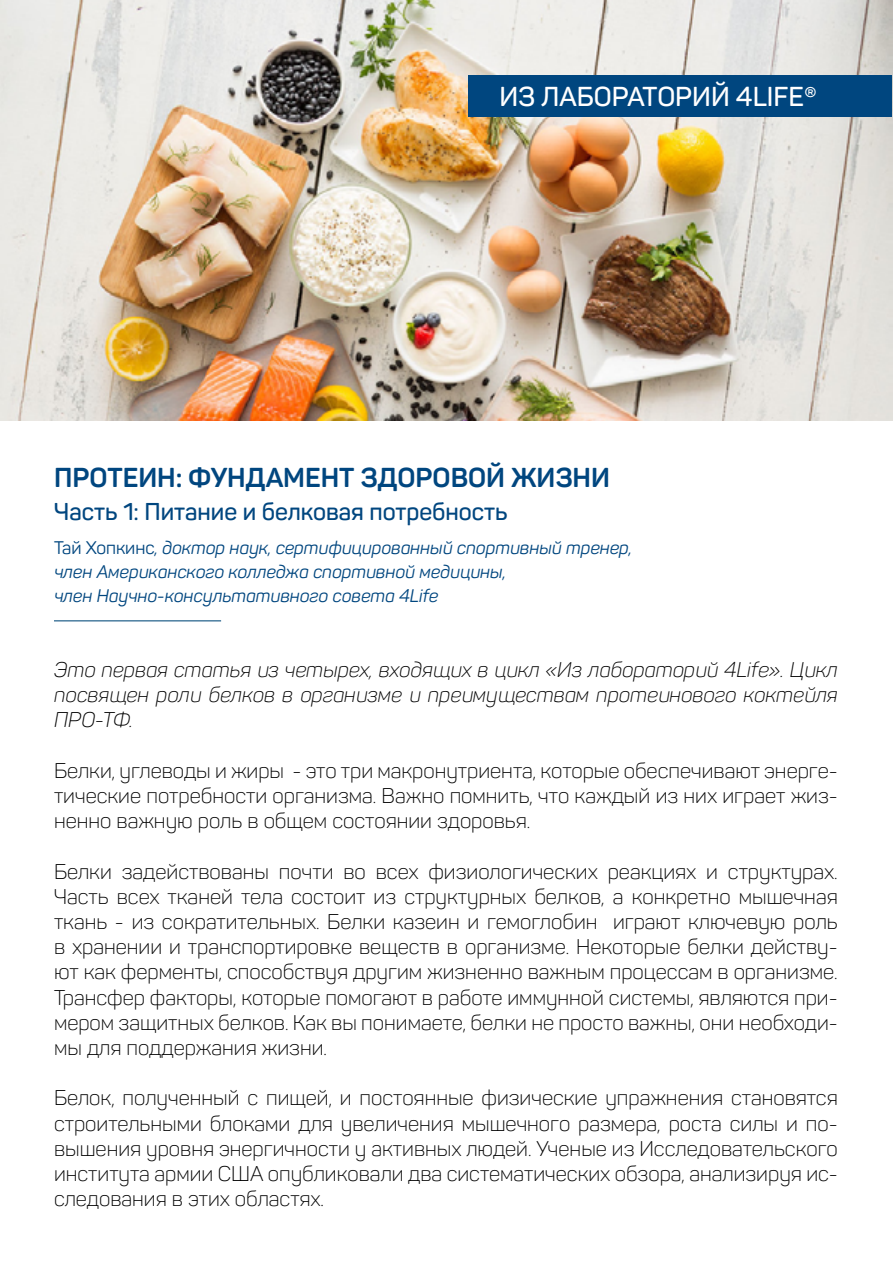
<style>
.page{position:relative;width:893px;height:1263px;background:#fff}
.page>*{position:absolute;margin:0;border:0;box-sizing:border-box;transform-origin:0 0}
.t1{font:700 27px "Panton";color:#00467f}
.t2{font:600 27px "Panton";color:#fff}
.t3{font:600 24px "Panton";color:#00467f}
.t4{font:300 21px/25.2px "Panton";color:#000;text-align:justify}
.t5{font:italic 300 21px/25.2px "Panton";color:#000;text-align:justify}
.t6{font:italic 18px/24px "Panton";color:#00467f}
.s1{font-style:normal}
</style>
<div class="page">
<img style="left:0;top:0;width:893px;height:421px">
<div style="left:468px;top:75px;width:424px;height:41px;background:#00467f"></div>
<hr style="left:54px;top:620px;width:167px;height:1px;background:#004879">
<p class="t2" style="left:499px;top:80px;width:319px">ИЗ ЛАБОРАТОРИЙ 4LIFE®</p>
<p class="t1" style="left:54px;top:461px;width:557px">ПРОТЕИН: ФУНДАМЕНТ ЗДОРОВОЙ ЖИЗНИ</p>
<p class="t3" style="left:54px;top:496px;width:455px">Часть 1: Питание и белковая потребность</p>
<p class="t6" style="left:54px;top:535px;width:579px"><span class="s1">Тай Хопкинс</span>, доктор наук, сертифицированный спортивный тренер, член Американского колледжа спортивной медицины,<br>член Научно-консультативного совета 4Life</p>
<p class="t5" style="left:54px;top:657px;width:785px">Это первая статья из четырех, входящих в цикл «Из лабораторий 4Life». Цикл посвящен роли белков в организме и преимуществам протеинового коктейля ПРО-ТФ.</p>
<p class="t4" style="left:54px;top:758px;width:785px">Белки, углеводы и жиры - это три макронутриента, которые обеспечивают энерге&shy;тические потребности организма. Важно помнить, что каждый из них играет жиз&shy;ненно важную роль в общем состоянии здоровья.</p>
<p class="t4" style="left:54px;top:858px;width:785px">Белки задействованы почти во всех физиологических реакциях и структурах.<br>Часть всех тканей тела состоит из структурных белков, а конкретно мышечная ткань - из сократительных. Белки казеин и гемоглобин играют ключевую роль в хранении и транспортировке веществ в организме. Некоторые белки действу&shy;ют как ферменты, способствуя другим жизненно важным процессам в организме.<br>Трансфер факторы, которые помогают в работе иммунной системы, являются при&shy;мером защитных белков. Как вы понимаете, белки не просто важны, они необходи&shy;мы для поддержания жизни.</p>
<p class="t4" style="left:54px;top:1085px;width:785px">Белок, полученный с пищей, и постоянные физические упражнения становятся строительными блоками для увеличения мышечного размера, роста силы и по&shy;вышения уровня энергичности у активных людей. Ученые из Исследовательского института армии США опубликовали два систематических обзора, анализируя ис&shy;следования в этих областях.</p>
</div>
